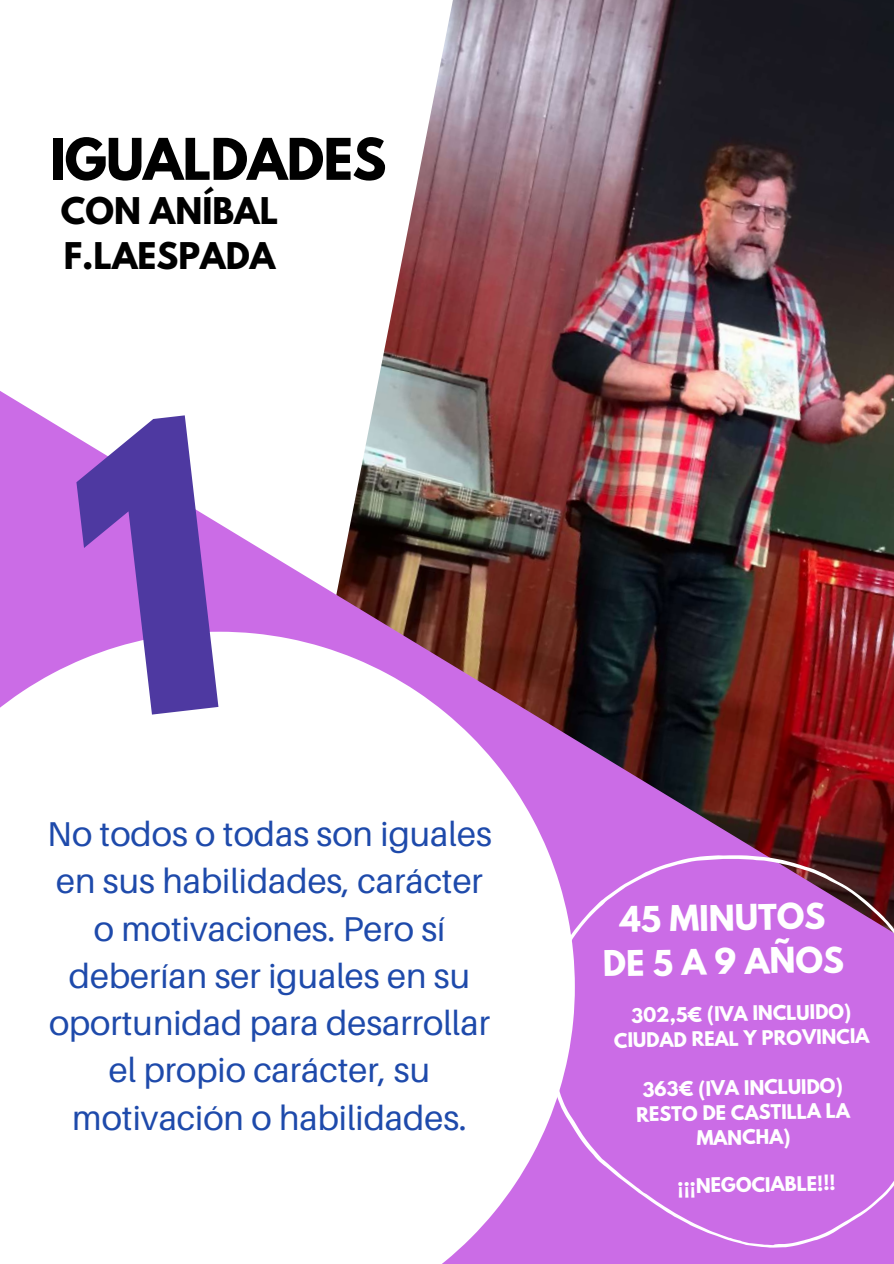
<style>
.page{position:relative;width:894px;height:1264px;background:#fff}
.page>*{position:absolute;margin:0;border:0;box-sizing:border-box;transform-origin:0 0}
.t1{font:700 50.85px "League Spartan";letter-spacing:-.015em;color:#000}
.t2{font:34.5px/47.2px "Aileron";color:#1e4aab;text-align:center}
.t3{font:700 32.55px/45px "League Spartan";color:#000}
.t4{font:700 31.35px/43.8px "League Spartan";color:#fff;text-align:center}
.t5{font:700 17.85px/24.8px "League Spartan";color:#fff;text-align:center}
</style>
<div class="page">
<img style="left:379px;top:0;width:514px;height:376px">
<img style="left:0;top:376px;width:893px;height:887px">
<svg style="left:0;top:631px;width:574px;height:632px"></svg>
<svg style="left:546px;top:855px;width:347px;height:392px;background:#c971e0"></svg>
<svg style="left:70px;top:411px;width:148px;height:309px"></svg>
<h1 class="t1" style="left:50px;top:134px;width:338px">IGUALDADES</h1>
<p class="t3" style="left:61px;top:192px;width:219px">CON ANÍBAL<br>F.LAESPADA</p>
<p class="t2" style="left:47px;top:809px;width:446px">No todos o todas son iguales en sus habilidades, carácter o motivaciones. Pero sí deberían ser iguales en su oportunidad para desarrollar el propio carácter, su motivación o habilidades.</p>
<p class="t4" style="left:601px;top:902px;width:242px;rotate:-1deg">45 MINUTOS<br>DE 5 A 9 AÑOS</p>
<p class="t5" style="left:613px;top:1005px;width:257px;rotate:-1deg">302,5€ (IVA INCLUIDO)<br>CIUDAD REAL Y PROVINCIA</p>
<p class="t5" style="left:635px;top:1079px;width:215px;rotate:-1deg">363€ (IVA INCLUIDO)<br>RESTO DE CASTILLA LA<br>MANCHA)</p>
<p class="t5" style="left:677px;top:1175px;width:160px;rotate:-1deg">¡¡¡NEGOCIABLE!!!</p>
</div>
